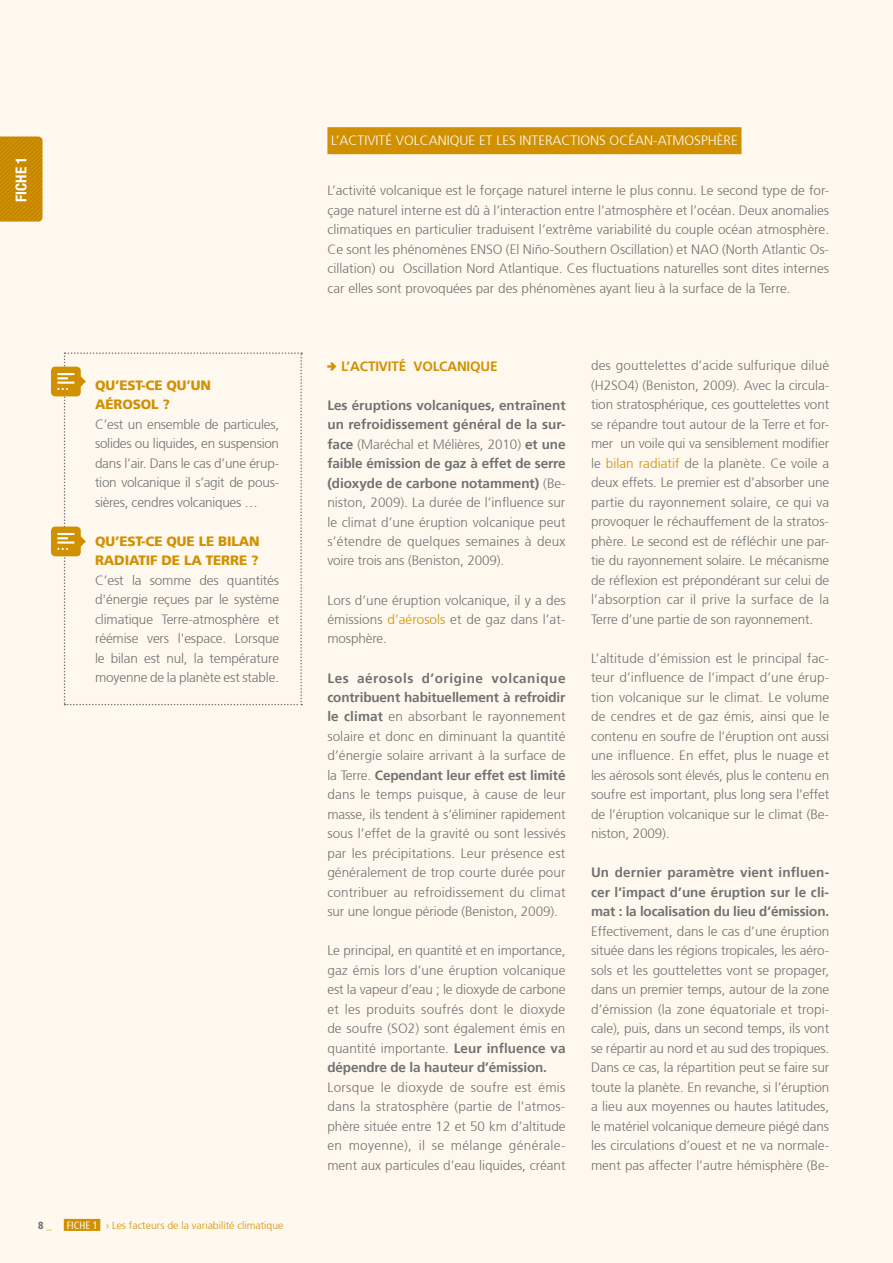
<style>
.page{position:relative;width:893px;height:1263px;background:#fff8ee}
.page>*{position:absolute;margin:0;border:0;box-sizing:border-box;transform-origin:0 0}
.t1{font:700 condensed 15px "Helvetica Neue LT Pro";color:#fff}
.t2{font:300 13.5px/19.5px "Frutiger 45";letter-spacing:-.005em;color:#707172;text-align:justify}
.t3{font:700 13.5px/19.5px "Frutiger 65";letter-spacing:-.01em;color:#707172}
.t4{font:900 13.5px/19.5px "Frutiger 75";letter-spacing:-.01em;color:#d19000}
.t5{font:300 13.5px "Frutiger 45";color:#fff}
.t6{font:700 13.5px "Frutiger 65";letter-spacing:-.01em;color:#d19000}
.t7{font:300 10.5px "Frutiger 45";color:#d19000}
.t8{font:900 condensed 10.5px "Frutiger 77";color:#707172}
.s1{color:#d19000}
.s2{font-family:"Frutiger 57";font-weight:400;font-stretch:condensed;color:#fff}
.s3{font-family:"Iconic Stroke";font-weight:400}
.s4{font-family:"Frutiger 65";font-weight:700}
.s5{font-family:"Frutiger 45";font-weight:300}
</style>
<div class="page">
<div style="left:64px;top:1219px;width:36px;height:12px;background:#d19000"></div>
<div style="left:327px;top:127px;width:414px;height:27px;background:#d19000"></div>
<svg style="left:51px;top:352px;width:251px;height:353px"></svg>
<svg style="left:0;top:136px;width:43px;height:86px"></svg>
<p class="t1" style="left:12px;top:202px;width:47px;rotate:-90deg">FICHE 1</p>
<p class="t4" style="left:95px;top:375px;width:117px">QU’EST-CE QU’UN<br>AÉROSOL ?</p>
<p class="t2" style="left:95px;top:414px;width:186px">C’est un ensemble de particules, solides ou liquides, en suspension dans l’air. Dans le cas d’une érup&shy;tion volcanique il s’agit de pous&shy;sières, cendres volcaniques …</p>
<p class="t4" style="left:95px;top:531px;width:166px">QU’EST-CE QUE LE BILAN<br>RADIATIF DE LA TERRE ?</p>
<p class="t2" style="left:95px;top:570px;width:186px">C’est la somme des quantités d'énergie reçues par le système climatique Terre-atmosphère et réémise vers l'espace. Lorsque le bilan est nul, la température moyenne de la planète est stable.</p>
<p class="t8" style="left:38px;top:1219px;width:15px">8 <span class="s1">_</span></p>
<p class="t7" style="left:67px;top:1219px;width:218px"><span class="s2">FICHE 1</span> › Les facteurs de la variabilité climatique</p>
<p class="t5" style="left:331px;top:133px;width:408px">L’ACTIVITÉ VOLCANIQUE ET LES INTERACTIONS OCÉAN-ATMOSPHÈRE</p>
<p class="t2" style="left:327px;top:181px;width:503px">L’activité volcanique est le forçage naturel interne le plus connu. Le second type de for&shy;çage naturel interne est dû à l’interaction entre l’atmosphère et l’océan. Deux anomalies climatiques en particulier traduisent l’extrême variabilité du couple océan atmosphère.<br>Ce sont les phénomènes ENSO (El Niño-Southern Oscillation) et NAO (North Atlantic Os&shy;cillation) ou Oscillation Nord Atlantique. Ces fluctuations naturelles sont dites internes car elles sont provoquées par des phénomènes ayant lieu à la surface de la Terre.</p>
<p class="t6" style="left:327px;top:358px;width:172px"><span class="s3">4</span> L’ACTIVITÉ VOLCANIQUE</p>
<p class="t3" style="left:327px;top:395px;width:240px">Les éruptions volcaniques, entraînent un refroidissement général de la sur-</p>
<p class="t2" style="left:327px;top:434px;width:240px"><span class="s4">face</span> (Maréchal et Mélières, 2010) <span class="s4">et une</span></p>
<p class="t3" style="left:327px;top:454px;width:240px">faible émission de gaz à effet de serre (dioxyde de carbone notamment) <span class="s5">(Be-</span></p>
<p class="t2" style="left:327px;top:493px;width:240px">niston, 2009). La durée de l’influence sur le climat d’une éruption volcanique peut s’étendre de quelques semaines à deux voire trois ans (Beniston, 2009).</p>
<p class="t2" style="left:327px;top:590px;width:240px">Lors d’une éruption volcanique, il y a des émissions <span class="s1">d’aérosols</span> et de gaz dans l’at&shy;mosphère.</p>
<p class="t3" style="left:327px;top:668px;width:240px">Les aérosols d’origine volcanique contribuent habituellement à refroidir</p>
<p class="t2" style="left:327px;top:707px;width:240px"><span class="s4">le climat</span> en absorbant le rayonnement solaire et donc en diminuant la quantité d’énergie solaire arrivant à la surface de</p>
<p class="t3" style="left:327px;top:766px;width:240px"><span class="s5">la Terre.</span> Cependant leur effet est limité</p>
<p class="t2" style="left:327px;top:785px;width:240px">dans le temps puisque, à cause de leur masse, ils tendent à s’éliminer rapidement sous l’effet de la gravité ou sont lessivés par les précipitations. Leur présence est généralement de trop courte durée pour contribuer au refroidissement du climat sur une longue période (Beniston, 2009).</p>
<p class="t2" style="left:327px;top:941px;width:240px">Le principal, en quantité et en importance, gaz émis lors d’une éruption volcanique est la vapeur d’eau ; le dioxyde de carbone et les produits soufrés dont le dioxyde de soufre (SO2) sont également émis en quantité importante. <span class="s4">Leur influence va</span></p>
<p class="t3" style="left:327px;top:1058px;width:221px">dépendre de la hauteur d’émission.</p>
<p class="t2" style="left:327px;top:1078px;width:240px">Lorsque le dioxyde de soufre est émis dans la stratosphère (partie de l’atmos&shy;phère située entre 12 et 50 km d’altitude en moyenne), il se mélange générale&shy;ment aux particules d’eau liquides, créant</p>
<p class="t2" style="left:591px;top:356px;width:240px">des gouttelettes d’acide sulfurique dilué (H2SO4) (Beniston, 2009). Avec la circula&shy;tion stratosphérique, ces gouttelettes vont se répandre tout autour de la Terre et for&shy;mer un voile qui va sensiblement modifier le <span class="s1">bilan radiatif</span> de la planète. Ce voile a deux effets. Le premier est d’absorber une partie du rayonnement solaire, ce qui va provoquer le réchauffement de la stratos&shy;phère. Le second est de réfléchir une par&shy;tie du rayonnement solaire. Le mécanisme de réflexion est prépondérant sur celui de l’absorption car il prive la surface de la Terre d’une partie de son rayonnement.</p>
<p class="t2" style="left:591px;top:648px;width:240px">L’altitude d’émission est le principal fac&shy;teur d’influence de l’impact d’une érup&shy;tion volcanique sur le climat. Le volume de cendres et de gaz émis, ainsi que le contenu en soufre de l’éruption ont aussi une influence. En effet, plus le nuage et les aérosols sont élevés, plus le contenu en soufre est important, plus long sera l’effet de l’éruption volcanique sur le climat (Be&shy;niston, 2009).</p>
<p class="t3" style="left:591px;top:863px;width:240px;text-align:justify">Un dernier paramètre vient influen&shy;cer l’impact d’une éruption sur le cli&shy;mat : la localisation du lieu d’émission.</p>
<p class="t2" style="left:591px;top:921px;width:240px">Effectivement, dans le cas d’une éruption située dans les régions tropicales, les aéro&shy;sols et les gouttelettes vont se propager, dans un premier temps, autour de la zone d’émission (la zone équatoriale et tropi&shy;cale), puis, dans un second temps, ils vont se répartir au nord et au sud des tropiques.<br>Dans ce cas, la répartition peut se faire sur toute la planète. En revanche, si l’éruption a lieu aux moyennes ou hautes latitudes, le matériel volcanique demeure piégé dans les circulations d’ouest et ne va normale&shy;ment pas affecter l’autre hémisphère (Be-</p>
</div>
